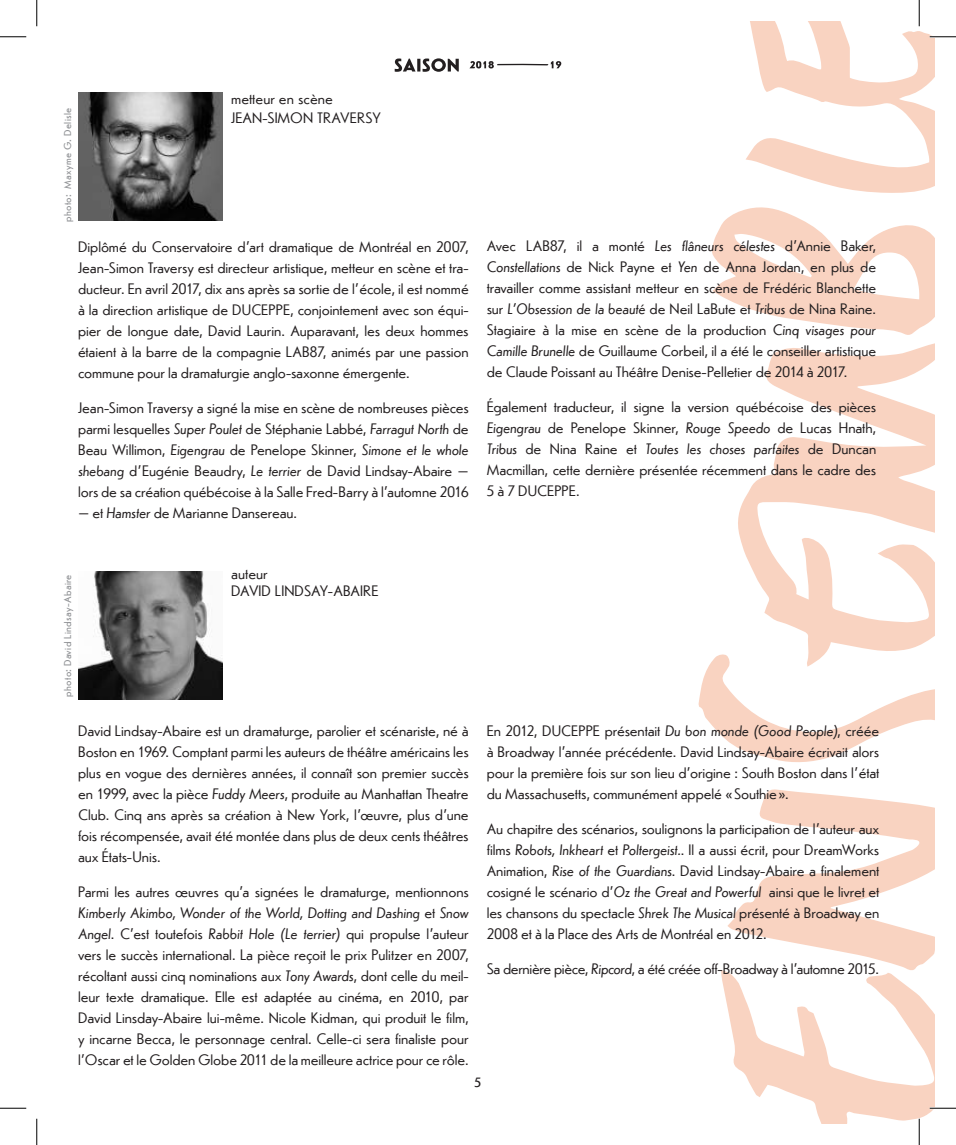
<style>
.page{position:relative;width:956px;height:1145px;background:#fff}
.page>*{position:absolute;margin:0;border:0;box-sizing:border-box;transform-origin:0 0}
.t1{font:15.75px/21px "Erbar W01";letter-spacing:-.005em;color:#231f20;text-align:justify}
.t2{font:15.75px "Erbar W01";letter-spacing:-.025em;color:#231f20}
.t3{font:500 14px "Erbar W01";color:#231f20}
.t4{font:500 10.5px "Erbar W01";letter-spacing:.035em;color:#939598}
.s1{font-style:italic}
</style>
<div class="page">
<svg style="left:394px;top:58px;width:65px;height:14px"></svg>
<svg style="left:469px;top:61px;width:92px;height:7px"></svg>
<svg style="left:738px;top:343px;width:196px;height:310px;fill:#f9d8c8"></svg>
<svg style="left:712px;top:207px;width:222px;height:128px"></svg>
<img style="left:78px;top:571px;width:144px;height:128px">
<img style="left:78px;top:92px;width:144px;height:129px">
<svg style="left:0;top:36px;width:26px;height:1px"></svg>
<svg style="left:0;top:1107px;width:26px;height:1px"></svg>
<svg style="left:36px;top:0;width:1px;height:26px"></svg>
<svg style="left:36px;top:1118px;width:1px;height:26px"></svg>
<svg style="left:746px;top:0;width:210px;height:193px"></svg>
<svg style="left:698px;top:653px;width:258px;height:491px"></svg>
<p class="t4" style="left:62px;top:222px;width:116px;rotate:-90deg">photo: Maxyme G. Delisle</p>
<p class="t1" style="left:231px;top:89px;width:151px;line-height:19.2px">metteur en scène<br>JEAN-SIMON TRAVERSY</p>
<p class="t1" style="left:78px;top:236px;width:392px">Diplômé du Conservatoire d’art dramatique de Montréal en 2007, Jean-Simon Traversy est directeur artistique, metteur en scène et tra&shy;ducteur. En avril 2017, dix ans après sa sortie de l’école, il est nommé à la direction artistique de DUCEPPE, conjointement avec son équi&shy;pier de longue date, David Laurin. Auparavant, les deux hommes étaient à la barre de la compagnie LAB87, animés par une passion commune pour la dramaturgie anglo-saxonne émergente.</p>
<p class="t1" style="left:78px;top:397px;width:392px">Jean-Simon Traversy a signé la mise en scène de nombreuses pièces parmi lesquelles <span class="s1">Super Poulet</span> de Stéphanie Labbé, <span class="s1">Farragut North</span> de Beau Willimon, <span class="s1">Eigengrau</span> de Penelope Skinner, <span class="s1">Simone et le whole shebang</span> d’Eugénie Beaudry, <span class="s1">Le terrier</span> de David Lindsay-Abaire — lors de sa création québécoise à la Salle Fred-Barry à l’automne 2016</p>
<p class="t1" style="left:78px;top:502px;width:221px">— et <span class="s1">Hamster</span> de Marianne Dansereau.</p>
<p class="t1" style="left:486px;top:235px;width:391px">Avec LAB87, il a monté <span class="s1">Les flâneurs célestes</span> d’Annie Baker, <span class="s1">Constellations</span> de Nick Payne et <span class="s1">Yen</span> de Anna Jordan, en plus de travailler comme assistant metteur en scène de Frédéric Blanchette sur <span class="s1">L’Obsession de la beauté</span> de Neil LaBute et <span class="s1">Tribus</span> de Nina Raine.<br>Stagiaire à la mise en scène de la production <span class="s1">Cinq visages pour Camille Brunelle</span> de Guillaume Corbeil, il a été le conseiller artistique de Claude Poissant au Théâtre Denise-Pelletier de 2014 à 2017.</p>
<p class="t1" style="left:486px;top:396px;width:391px">Également traducteur, il signe la version québécoise des pièces <span class="s1">Eigengrau</span> de Penelope Skinner, <span class="s1">Rouge Speedo</span> de Lucas Hnath, <span class="s1">Tribus</span> de Nina Raine et <span class="s1">Toutes les choses parfaites</span> de Duncan Macmillan, cette dernière présentée récemment dans le cadre des 5 à 7 DUCEPPE.</p>
<p class="t4" style="left:62px;top:696px;width:124px;rotate:-90deg">photo: David Lindsay-Abaire</p>
<p class="t1" style="left:231px;top:565px;width:149px;line-height:17.5px">auteur<br>DAVID LINDSAY-ABAIRE</p>
<p class="t1" style="left:78px;top:720px;width:392px">David Lindsay-Abaire est un dramaturge, parolier et scénariste, né à Boston en 1969. Comptant parmi les auteurs de théâtre américains les plus en vogue des dernières années, il connaît son premier succès en 1999, avec la pièce <span class="s1">Fuddy Meers</span>, produite au Manhattan Theatre Club. Cinq ans après sa création à New York, l’œuvre, plus d’une fois récompensée, avait été montée dans plus de deux cents théâtres aux États-Unis.</p>
<p class="t1" style="left:78px;top:881px;width:392px">Parmi les autres œuvres qu’a signées le dramaturge, mentionnons <span class="s1">Kimberly Akimbo, Wonder of the World, Dotting and Dashing</span> et <span class="s1">Snow Angel</span>. C’est toutefois <span class="s1">Rabbit Hole (Le terrier)</span> qui propulse l’auteur vers le succès international. La pièce reçoit le prix Pulitzer en 2007, récoltant aussi cinq nominations aux <span class="s1">Tony Awards</span>, dont celle du meil&shy;leur texte dramatique. Elle est adaptée au cinéma, en 2010, par David Linsday-Abaire lui-même. Nicole Kidman, qui produit le film, y incarne Becca, le personnage central. Celle-ci sera finaliste pour l’Oscar et le Golden Globe 2011 de la meilleure actrice pour ce rôle.</p>
<p class="t1" style="left:486px;top:720px;width:394px">En 2012, DUCEPPE présentait <span class="s1">Du bon monde (Good People)</span>, créée à Broadway l’année précédente. David Lindsay-Abaire écrivait alors pour la première fois sur son lieu d’origine : South Boston dans l’état du Massachusetts, communément appelé « Southie ».</p>
<p class="t1" style="left:486px;top:818px;width:394px">Au chapitre des scénarios, soulignons la participation de l’auteur aux films <span class="s1">Robots, Inkheart</span> et <span class="s1">Poltergeist.</span>. Il a aussi écrit, pour DreamWorks Animation, <span class="s1">Rise of the Guardians</span>. David Lindsay-Abaire a finalement cosigné le scénario d’<span class="s1">Oz the Great and Powerful</span> ainsi que le livret et les chansons du spectacle <span class="s1">Shrek The Musical</span> présenté à Broadway en 2008 et à la Place des Arts de Montréal en 2012.</p>
<p class="t2" style="left:486px;top:960px;width:394px">Sa dernière pièce, <span class="s1">Ripcord</span>, a été créée off-Broadway à l’automne 2015.</p>
<p class="t3" style="left:474px;top:1075px;width:8px">5</p>
</div>
